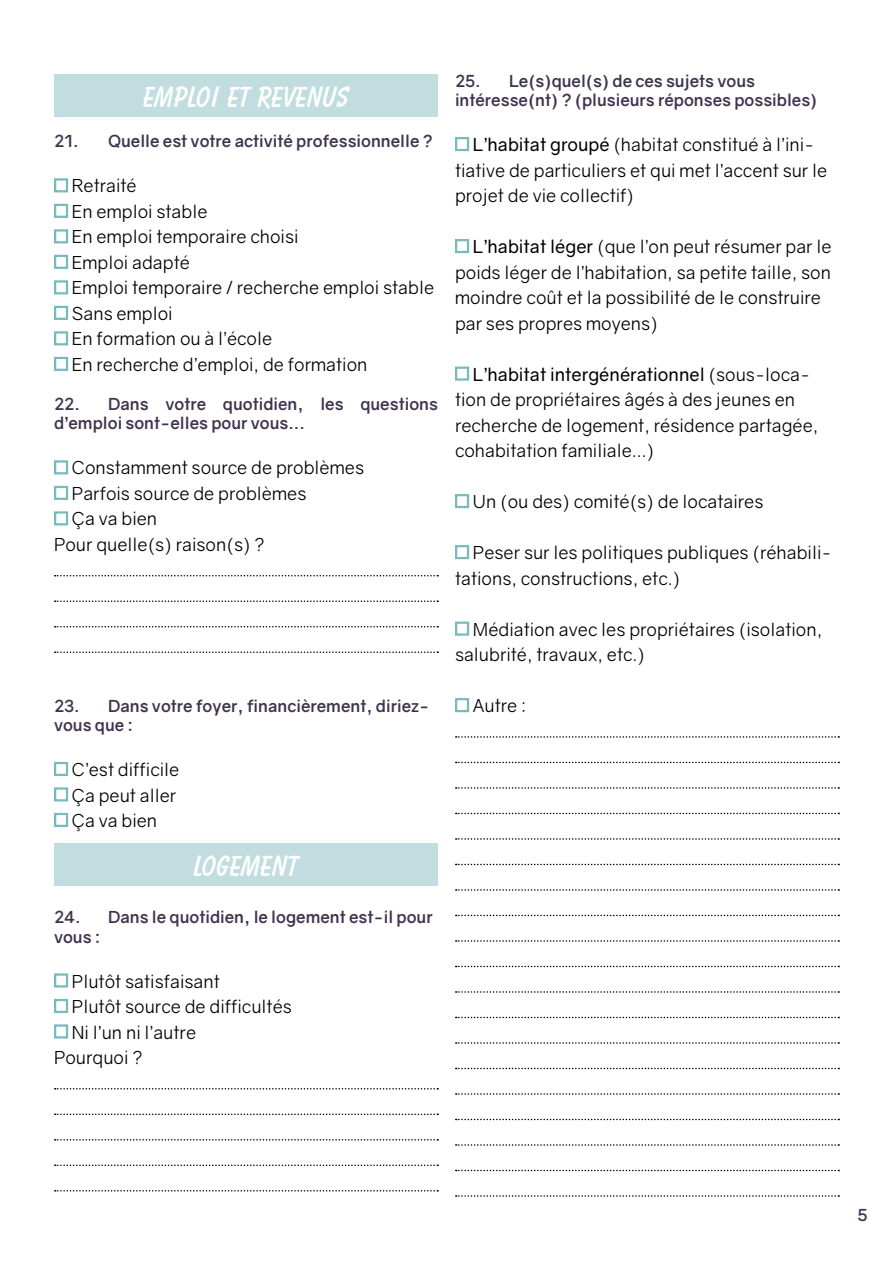
<style>
.page{position:relative;width:893px;height:1263px;background:#fff}
.page>*{position:absolute;margin:0;border:0;box-sizing:border-box;transform-origin:0 0}
.t1{font:700 30px "Balloon BT";color:#fff}
.t2{font:18px/25.5px "Gravity";color:#000}
.t3{font:700 16.5px/19.5px "Gravity";color:#40334f}
.s1{font-style:inherit}
</style>
<div class="page">
<div style="left:54px;top:178px;width:14px;height:14px;border:2px solid #77bbbe"></div>
<div style="left:54px;top:204px;width:14px;height:14px;border:2px solid #77bbbe"></div>
<div style="left:54px;top:229px;width:14px;height:14px;border:2px solid #77bbbe"></div>
<div style="left:54px;top:255px;width:14px;height:14px;border:2px solid #77bbbe"></div>
<div style="left:54px;top:280px;width:14px;height:14px;border:2px solid #77bbbe"></div>
<div style="left:54px;top:306px;width:14px;height:14px;border:2px solid #77bbbe"></div>
<div style="left:54px;top:331px;width:14px;height:14px;border:2px solid #77bbbe"></div>
<div style="left:54px;top:357px;width:14px;height:14px;border:2px solid #77bbbe"></div>
<div style="left:54px;top:460px;width:14px;height:14px;border:2px solid #77bbbe"></div>
<div style="left:54px;top:486px;width:14px;height:14px;border:2px solid #77bbbe"></div>
<div style="left:54px;top:511px;width:14px;height:14px;border:2px solid #77bbbe"></div>
<svg style="left:55px;top:575px;width:383px;height:1px"></svg>
<svg style="left:55px;top:600px;width:383px;height:2px"></svg>
<svg style="left:55px;top:626px;width:383px;height:1px"></svg>
<svg style="left:55px;top:651px;width:383px;height:2px"></svg>
<div style="left:54px;top:762px;width:14px;height:14px;border:2px solid #77bbbe"></div>
<div style="left:54px;top:787px;width:14px;height:14px;border:2px solid #77bbbe"></div>
<div style="left:54px;top:813px;width:14px;height:14px;border:2px solid #77bbbe"></div>
<div style="left:54px;top:973px;width:14px;height:14px;border:2px solid #77bbbe"></div>
<div style="left:54px;top:999px;width:14px;height:14px;border:2px solid #77bbbe"></div>
<div style="left:54px;top:1024px;width:14px;height:14px;border:2px solid #77bbbe"></div>
<svg style="left:55px;top:1088px;width:383px;height:1px"></svg>
<svg style="left:55px;top:1113px;width:383px;height:2px"></svg>
<svg style="left:55px;top:1139px;width:383px;height:1px"></svg>
<svg style="left:55px;top:1164px;width:383px;height:2px"></svg>
<svg style="left:55px;top:1190px;width:383px;height:1px"></svg>
<div style="left:54px;top:843px;width:384px;height:42px;background:#c1dddf"></div>
<div style="left:54px;top:74px;width:384px;height:43px;background:#c1dddf"></div>
<div style="left:455px;top:137px;width:14px;height:14px;border:2px solid #77bbbe"></div>
<div style="left:455px;top:239px;width:14px;height:14px;border:2px solid #77bbbe"></div>
<div style="left:455px;top:366px;width:14px;height:15px;border:2px solid #77bbbe"></div>
<div style="left:455px;top:494px;width:14px;height:14px;border:2px solid #77bbbe"></div>
<div style="left:455px;top:545px;width:14px;height:14px;border:2px solid #77bbbe"></div>
<div style="left:455px;top:621px;width:14px;height:15px;border:2px solid #77bbbe"></div>
<div style="left:455px;top:698px;width:14px;height:14px;border:2px solid #77bbbe"></div>
<svg style="left:456px;top:736px;width:383px;height:2px"></svg>
<svg style="left:456px;top:762px;width:383px;height:1px"></svg>
<svg style="left:456px;top:787px;width:383px;height:2px"></svg>
<svg style="left:456px;top:813px;width:383px;height:1px"></svg>
<svg style="left:456px;top:838px;width:383px;height:2px"></svg>
<svg style="left:456px;top:864px;width:383px;height:1px"></svg>
<svg style="left:456px;top:889px;width:383px;height:2px"></svg>
<svg style="left:456px;top:915px;width:383px;height:1px"></svg>
<svg style="left:456px;top:940px;width:383px;height:2px"></svg>
<svg style="left:456px;top:966px;width:383px;height:1px"></svg>
<svg style="left:456px;top:991px;width:383px;height:2px"></svg>
<svg style="left:456px;top:1017px;width:383px;height:1px"></svg>
<svg style="left:456px;top:1042px;width:383px;height:2px"></svg>
<svg style="left:456px;top:1068px;width:383px;height:1px"></svg>
<svg style="left:456px;top:1093px;width:383px;height:2px"></svg>
<svg style="left:456px;top:1119px;width:383px;height:1px"></svg>
<svg style="left:456px;top:1144px;width:383px;height:2px"></svg>
<svg style="left:456px;top:1170px;width:383px;height:1px"></svg>
<svg style="left:456px;top:1195px;width:383px;height:2px"></svg>
<h1 class="t1" style="left:143px;top:79px;width:207px">EMPLOI ET REVENUS</h1>
<p class="t3" style="left:455px;top:71px;width:364px">25. Le(s)quel(s) de ces sujets vous intéresse(nt) ? (plusieurs réponses possibles)</p>
<p class="t2" style="left:455px;top:132px;width:374px;text-indent:18px"><span class="s1">L’habitat groupé</span> (habitat constitué à l’ini&shy;tiative de particuliers et qui met l’accent sur le projet de vie collectif)</p>
<p class="t2" style="left:455px;top:234px;width:378px;text-indent:18px"><span class="s1">L’habitat léger</span> (que l’on peut résumer par le poids léger de l’habitation, sa petite taille, son moindre coût et la possibilité de le construire par ses propres moyens)</p>
<p class="t2" style="left:455px;top:361px;width:365px;text-indent:18px"><span class="s1">L’habitat intergénérationnel</span> (sous-loca&shy;tion de propriétaires âgés à des jeunes en recherche de logement, résidence partagée, cohabitation familiale...)</p>
<p class="t2" style="left:473px;top:489px;width:292px">Un (ou des) comité(s) de locataires</p>
<p class="t2" style="left:455px;top:540px;width:378px;text-indent:18px">Peser sur les politiques publiques (réhabili&shy;tations, constructions, etc.)</p>
<p class="t2" style="left:455px;top:616px;width:369px;text-indent:18px">Médiation avec les propriétaires (isolation, salubrité, travaux, etc.)</p>
<p class="t2" style="left:473px;top:693px;width:55px">Autre :</p>
<p class="t3" style="left:54px;top:132px;width:380px">21. Quelle est votre activité professionnelle ?</p>
<p class="t2" style="left:72px;top:173px;width:364px">Retraité<br>En emploi stable<br>En emploi temporaire choisi<br>Emploi adapté<br>Emploi temporaire / recherche emploi stable<br>Sans emploi<br>En formation ou à l’école<br>En recherche d’emploi, de formation</p>
<p class="t3" style="left:54px;top:394px;width:385px">22. Dans votre quotidien, les questions d’emploi sont-elles pour vous...</p>
<p class="t2" style="left:72px;top:455px;width:294px">Constamment source de problèmes</p>
<p class="t2" style="left:72px;top:481px;width:236px">Parfois source de problèmes</p>
<p class="t2" style="left:72px;top:506px;width:87px">Ça va bien</p>
<p class="t2" style="left:54px;top:532px;width:212px">Pour quelle(s) raison(s) ?</p>
<p class="t3" style="left:54px;top:696px;width:377px">23. Dans votre foyer, financièrement, diriez&shy;vous que :</p>
<p class="t2" style="left:72px;top:757px;width:109px">C’est difficile<br>Ça peut aller<br>Ça va bien</p>
<h1 class="t1" style="left:193px;top:848px;width:107px">LOGEMENT</h1>
<p class="t3" style="left:54px;top:907px;width:380px">24. Dans le quotidien, le logement est-il pour vous :</p>
<p class="t2" style="left:72px;top:968px;width:149px">Plutôt satisfaisant</p>
<p class="t2" style="left:72px;top:994px;width:221px">Plutôt source de difficultés</p>
<p class="t2" style="left:72px;top:1019px;width:126px">Ni l’un ni l’autre</p>
<p class="t2" style="left:54px;top:1045px;width:90px">Pourquoi ?</p>
<p class="t3" style="left:857px;top:1206px;width:12px">5</p>
</div>
